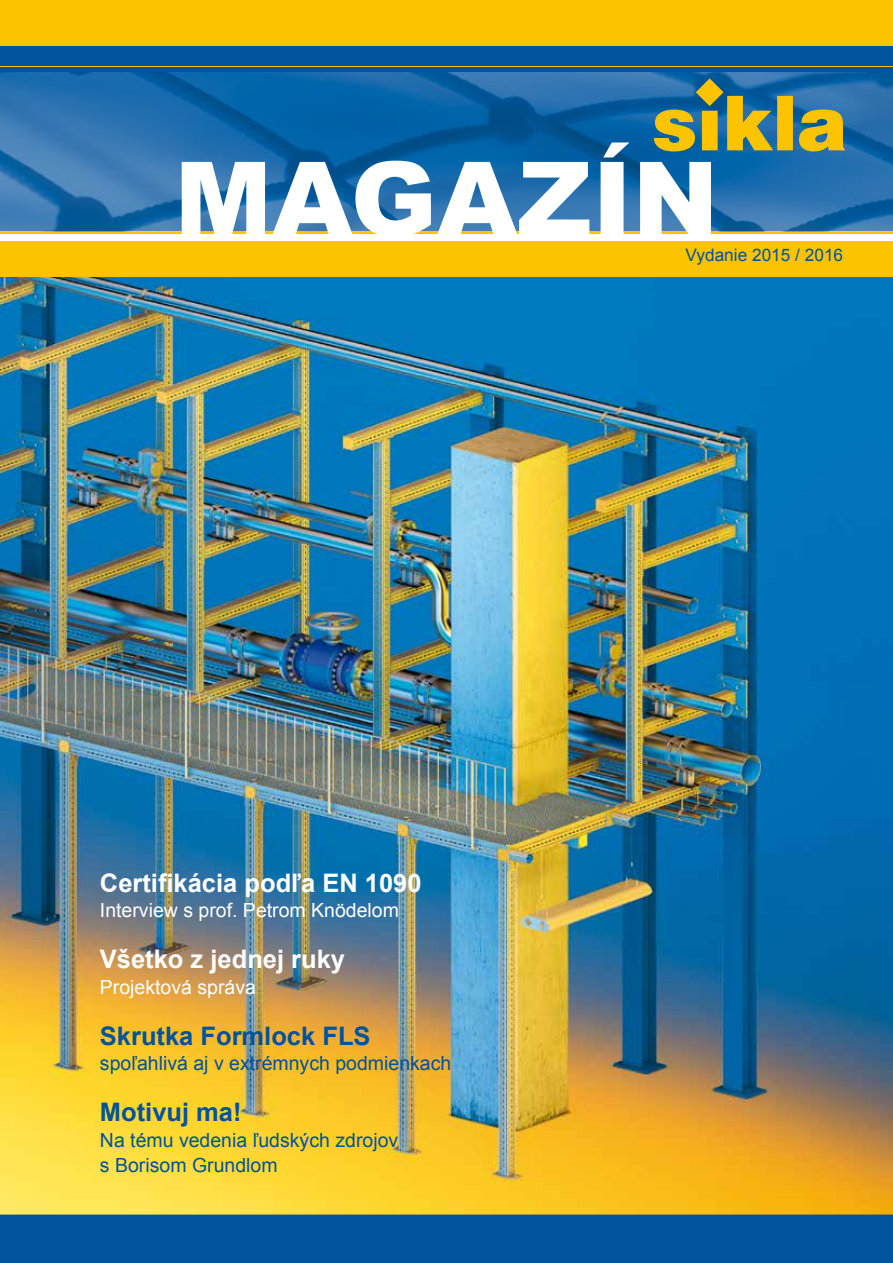
<style>
.page{position:relative;width:893px;height:1263px;background:#fff}
.page>*{position:absolute;margin:0;border:0;box-sizing:border-box;transform-origin:0 0}
.t1{font:900 102.45px "Arial";color:#fff}
.t2{font:700 25.5px "Arial";color:#fff}
.t3{font:700 25.5px "Arial";color:#00539c}
.t4{font:19.5px/25.5px "Arial";color:#00539c}
.t5{font:19.5px "Arial";color:#fff}
.t6{font:17.25px "Arial";color:#00539c}
</style>
<div class="page">
<svg style="left:0;top:231px;width:893px;height:3px;background:#edc11b"></svg>
<img style="left:0;top:276px;width:893px;height:938px">
<div style="left:0;top:241px;width:893px;height:35px;background:#fcc400"></div>
<img style="left:0;top:72px;width:893px;height:159px">
<div style="left:0;top:0;width:893px;height:71px;background:#fcc400"></div>
<div style="left:0;top:47px;width:893px;height:19px;background:#00539c"></div>
<div style="left:0;top:67px;width:893px;height:5px;background:#00539c"></div>
<svg style="left:654px;top:75px;width:205px;height:76px;background:#6f8b67"></svg>
<div style="left:0;top:1214px;width:893px;height:49px;background:#00539c"></div>
<h1 class="t1" style="left:174px;top:124px;width:546px">MAGAZÍN</h1>
<p class="t6" style="left:686px;top:244px;width:159px">Vydanie 2015 / 2016</p>
<h2 class="t2" style="left:100px;top:866px;width:323px">Certifikácia podľa EN 1090</h2>
<p class="t5" style="left:100px;top:897px;width:301px">Interview s prof. Petrom Knödelom</p>
<h2 class="t2" style="left:100px;top:942px;width:247px">Všetko z jednej ruky</h2>
<p class="t5" style="left:100px;top:974px;width:158px">Projektová správa</p>
<h2 class="t3" style="left:100px;top:1019px;width:272px">Skrutka Formlock FLS</h2>
<p class="t4" style="left:100px;top:1051px;width:353px">spoľahlivá aj v extrémnych podmienkach</p>
<h2 class="t3" style="left:100px;top:1095px;width:143px">Motivuj ma!</h2>
<p class="t4" style="left:100px;top:1127px;width:300px">Na tému vedenia ľudských zdrojov s Borisom Grundlom</p>
</div>
